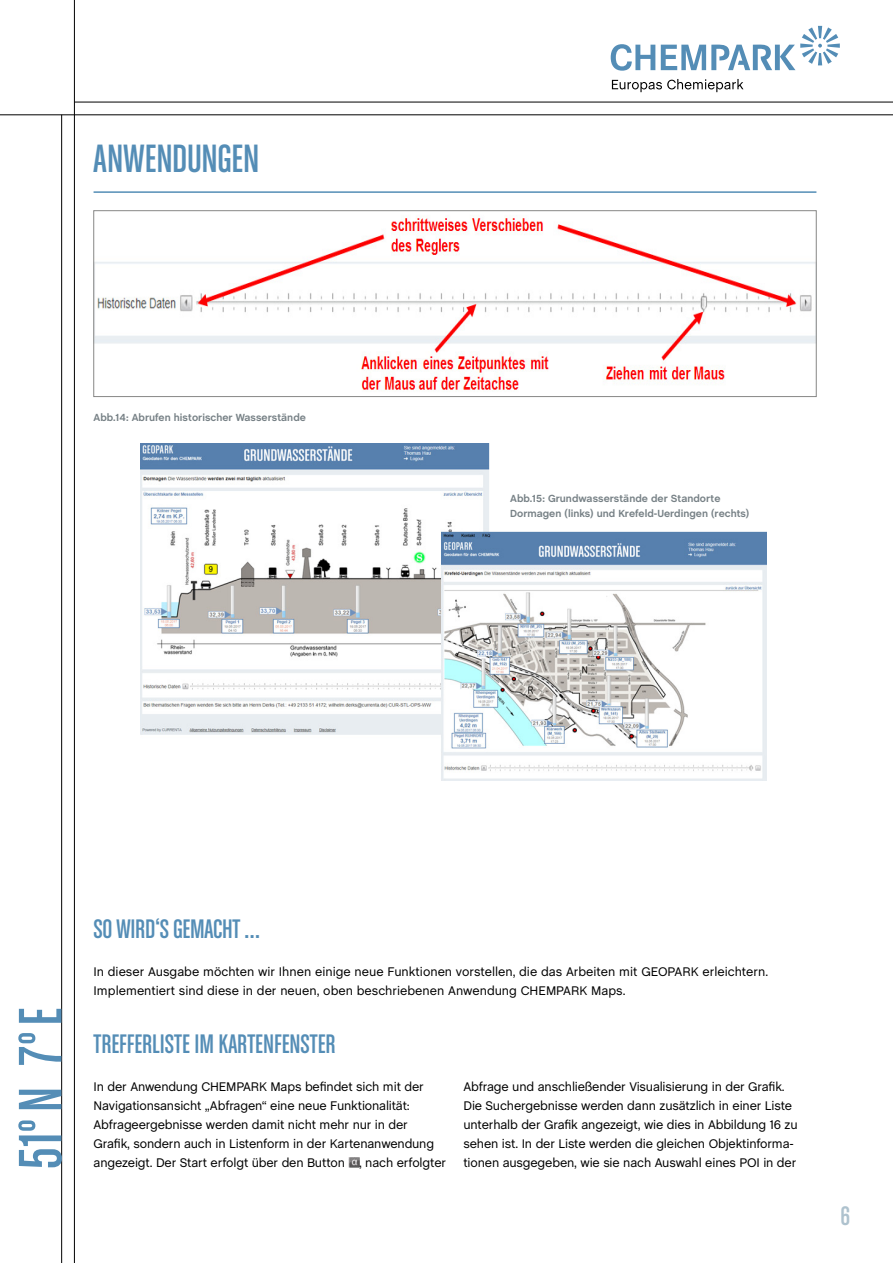
<style>
.page{position:relative;width:893px;height:1263px;background:#fff}
.page>*{position:absolute;margin:0;border:0;box-sizing:border-box;transform-origin:0 0}
.t1{font:condensed 42px "Chalet";letter-spacing:-.005em;color:#548db6}
.t2{font:condensed 28.5px "Chalet";color:#548db6}
.t3{font:condensed 28.5px "Chalet";color:#aec2ce}
.t4{font:12.75px/19.2px "Chalet";letter-spacing:-.01em;color:#000}
.t5{font:700 10.5px/14.9px "Chalet";color:#778186}
</style>
<div class="page">
<hr style="left:0;top:115px;width:893px;height:1px;background:#000">
<hr style="left:74px;top:102px;width:819px;height:1px;background:#000">
<hr style="left:74px;top:0;width:1px;height:1263px;background:#000">
<hr style="left:61px;top:115px;width:1px;height:1148px;background:#000">
<svg style="left:18px;top:1120px;width:44px;height:47px"></svg>
<svg style="left:19px;top:1090px;width:42px;height:19px"></svg>
<svg style="left:18px;top:1033px;width:43px;height:32px"></svg>
<svg style="left:19px;top:1009px;width:42px;height:14px"></svg>
<svg style="left:611px;top:44px;width:44px;height:27px"></svg>
<svg style="left:661px;top:26px;width:179px;height:44px"></svg>
<svg style="left:612px;top:79px;width:131px;height:13px"></svg>
<hr style="left:94px;top:191px;width:722px;height:2px;background:#548db6">
<img style="left:140px;top:444px;width:626px;height:337px">
<img style="left:96px;top:216px;width:718px;height:175px">
<div style="left:94px;top:210px;width:722px;height:187px;border:1px solid #878786"></div>
<svg style="left:349px;top:1157px;width:10px;height:10px"></svg>
<h1 class="t1" style="left:94px;top:135px;width:167px">ANWENDUNGEN</h1>
<p class="t5" style="left:94px;top:411px;width:214px">Abb.14: Abrufen historischer Wasserstände</p>
<p class="t5" style="left:510px;top:491px;width:240px">Abb.15: Grundwasserstände der Standorte<br>Dormagen (links) und Krefeld-Uerdingen (rechts)</p>
<h2 class="t2" style="left:94px;top:913px;width:168px">SO WIRD‘S GEMACHT …</h2>
<p class="t4" style="left:94px;top:961px;width:676px">In dieser Ausgabe möchten wir Ihnen einige neue Funktionen vorstellen, die das Arbeiten mit GEOPARK erleichtern.<br>Implementiert sind diese in der neuen, oben beschriebenen Anwendung CHEMPARK Maps.</p>
<h2 class="t2" style="left:94px;top:1027px;width:244px">TREFFERLISTE IM KARTENFENSTER</h2>
<p class="t4" style="left:94px;top:1076px;width:354px">In der Anwendung CHEMPARK Maps befindet sich mit der Navigationsansicht „Abfragen“ eine neue Funktionalität:<br>Abfrageergebnisse werden damit nicht mehr nur in der Grafik, sondern auch in Listenform in der Kartenanwendung angezeigt. Der Start erfolgt über den Button , nach erfolgter</p>
<p class="t4" style="left:463px;top:1076px;width:336px">Abfrage und anschließender Visualisierung in der Grafik.<br>Die Suchergebnisse werden dann zusätzlich in einer Liste unterhalb der Grafik angezeigt, wie dies in Abbildung 16 zu sehen ist. In der Liste werden die gleichen Objektinforma&shy;tionen ausgegeben, wie sie nach Auswahl eines POI in der</p>
<h2 class="t3" style="left:840px;top:1200px;width:11px">6</h2>
</div>
